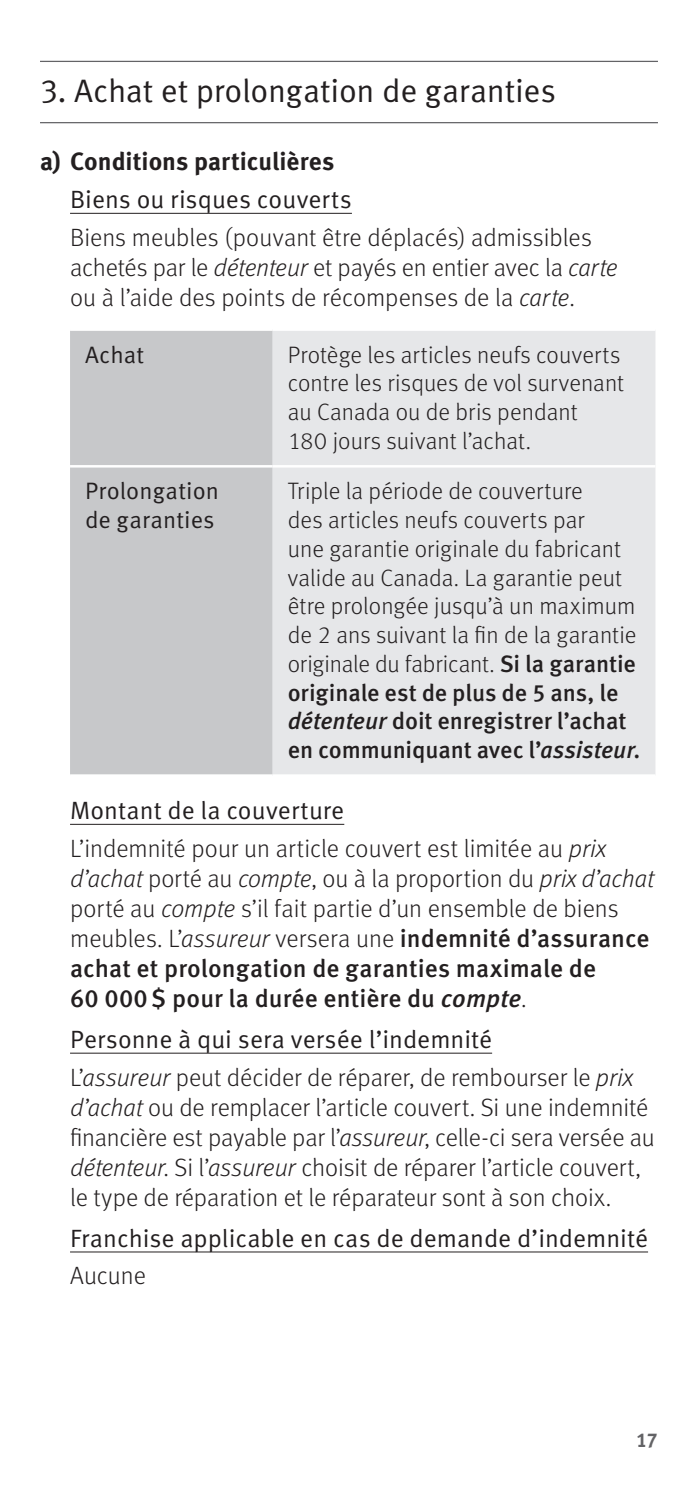
<style>
.page{position:relative;width:698px;height:1508px;background:#fff}
.page>*{position:absolute;margin:0;border:0;box-sizing:border-box;transform-origin:0 0}
.t1{font:32.5px "Meta OT Norm";letter-spacing:-.01em;color:#231f20}
.t2{font:300 25px/30px "Meta OT";color:#231f20}
.t3{font:25px "Meta OT Norm";color:#231f20}
.t4{font:700 25px "Meta OT";color:#231f20}
.t5{font:300 23.75px/28.8px "Meta OT";letter-spacing:.005em;color:#231f20}
.t6{font:23.75px/28.8px "Meta OT Norm";letter-spacing:.005em;color:#231f20}
.t7{font:700 20px "Meta OT";color:#636366}
.s1{font-style:italic}
.s2{font-weight:500}
.s3{font-weight:500;font-style:italic}
</style>
<div class="page">
<hr style="left:40px;top:61px;width:618px;height:1px;background:#636366">
<hr style="left:40px;top:122px;width:618px;height:1px;background:#636366">
<hr style="left:70px;top:213px;width:282px;height:1px;background:#231f20">
<hr style="left:70px;top:824px;width:274px;height:1px;background:#231f20">
<hr style="left:70px;top:1052px;width:422px;height:1px;background:#231f20">
<hr style="left:70px;top:1251px;width:578px;height:1px;background:#231f20">
<div style="left:70px;top:331px;width:202px;height:443px;background:#c7c8ca"></div>
<div style="left:272px;top:331px;width:383px;height:443px;background:#e6e7e9"></div>
<hr style="left:70px;top:465px;width:202px;height:2px;background:#fff">
<hr style="left:272px;top:465px;width:383px;height:2px;background:#fff">
<h1 class="t1" style="left:40px;top:71px;width:517px">3. Achat et prolongation de garanties</h1>
<p class="t4" style="left:40px;top:145px;width:296px">a) Conditions particulières</p>
<p class="t3" style="left:70px;top:185px;width:283px">Biens ou risques couverts</p>
<p class="t2" style="left:70px;top:223px;width:549px">Biens meubles (pouvant être déplacés) admissibles achetés par le <span class="s1">détenteur</span> et payés en entier avec la <span class="s1">carte </span>ou à l’aide des points de récompenses de la <span class="s1">carte</span>.</p>
<p class="t6" style="left:85px;top:340px;width:61px">Achat</p>
<p class="t5" style="left:287px;top:340px;width:338px">Protège les articles neufs couverts contre les risques de vol survenant au Canada ou de bris pendant<br>180 jours suivant l’achat.</p>
<p class="t6" style="left:85px;top:477px;width:135px">Prolongation de garanties</p>
<p class="t5" style="left:287px;top:477px;width:354px">Triple la période de couverture<br>des articles neufs couverts par<br>une garantie originale du fabricant valide au Canada. La garantie peut être prolongée jusqu’à un maximum de 2 ans suivant la fin de la garantie originale du fabricant. <span class="s2">Si la garantie originale est de plus de 5 ans, le </span><span class="s3">détenteur</span> <span class="s2">doit enregistrer l’achat en communiquant avec l’</span><span class="s3">assisteur</span><span class="s2">.</span></p>
<p class="t3" style="left:70px;top:795px;width:276px">Montant de la couverture</p>
<p class="t2" style="left:70px;top:833px;width:585px">L’indemnité pour un article couvert est limitée au <span class="s1">prix d’achat</span> porté au <span class="s1">compte</span>, ou à la proportion du <span class="s1">prix d’achat </span>porté au <span class="s1">compte</span> s’il fait partie d’un ensemble de biens meubles. L’<span class="s1">assureur</span> versera une <span class="s2">indemnité d’assurance achat et prolongation de garanties maximale de<br>60 000$ pour la durée entière du</span> <span class="s3">compte</span>.</p>
<p class="t3" style="left:70px;top:1024px;width:423px">Personne à qui sera versée l’indemnité</p>
<p class="t2" style="left:70px;top:1062px;width:586px">L’<span class="s1">assureur</span> peut décider de réparer, de rembourser le <span class="s1">prix d’achat</span> ou de remplacer l’article couvert. Si une indemnité financière est payable par l’<span class="s1">assureur</span>, celle-ci sera versée au <span class="s1">détenteur</span>. Si l’<span class="s1">assureur</span> choisit de réparer l’article couvert, le type de réparation et le réparateur sont à son choix.</p>
<p class="t3" style="left:70px;top:1223px;width:579px">Franchise applicable en cas de demande d’indemnité</p>
<p class="t2" style="left:70px;top:1261px;width:77px">Aucune</p>
<p class="t7" style="left:636px;top:1427px;width:23px">17</p>
</div>
